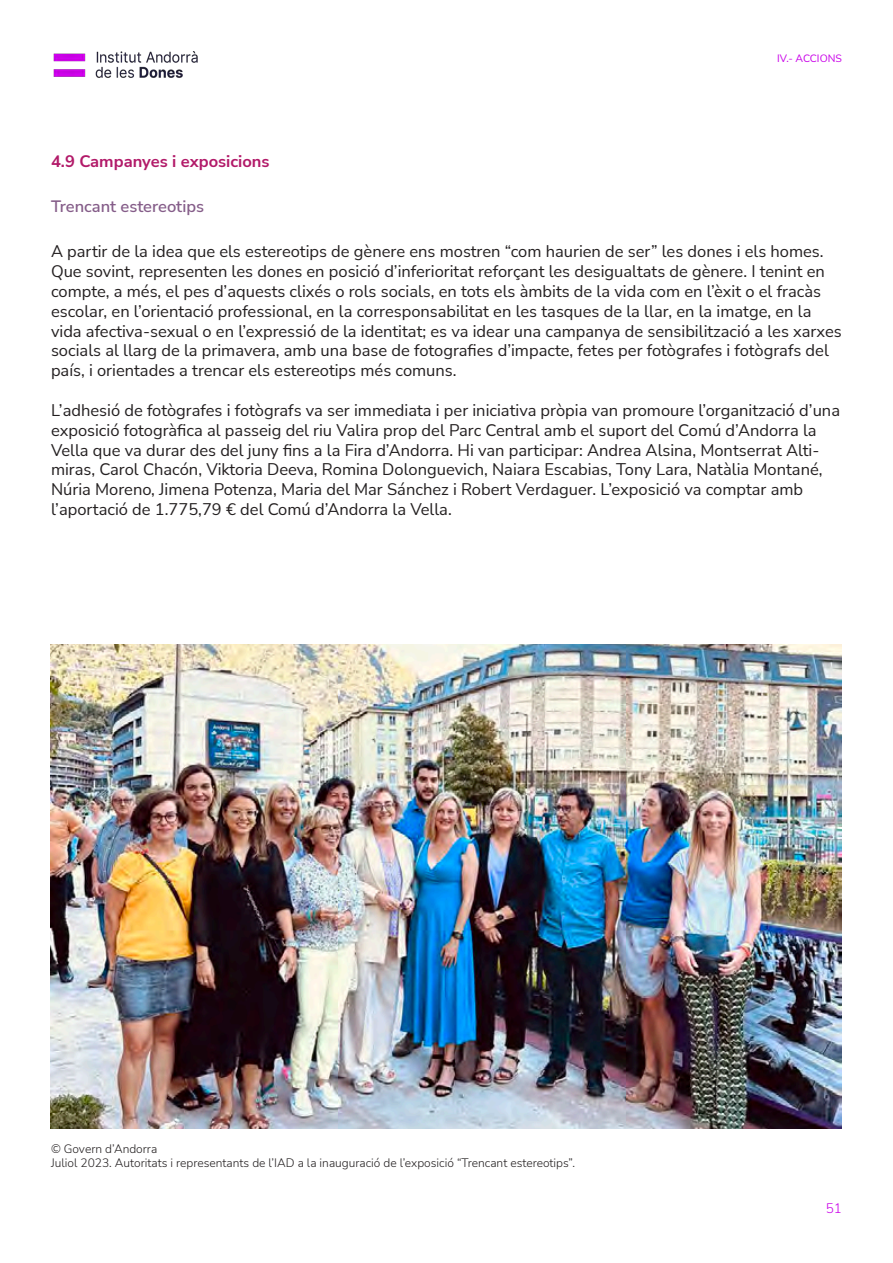
<style>
.page{position:relative;width:893px;height:1263px;background:#fff}
.page>*{position:absolute;margin:0;border:0;box-sizing:border-box;transform-origin:0 0}
.t1{font:16.5px/19.8px "Nunito Sans";color:#231f20}
.t2{font:700 16.5px "Nunito Sans";color:#b21a69}
.t3{font:600 16.5px "Nunito Sans";color:#855d89}
.t4{font:300 13.5px "Nunito Sans";color:#c900e8}
.t5{font:300 12px "Nunito Sans";color:#231f20}
.t6{font:10.5px "Nunito Sans";color:#c900e8}
</style>
<div class="page">
<img style="left:53px;top:51px;width:145px;height:27px">
<img style="left:51px;top:644px;width:791px;height:485px">
<p class="t2" style="left:51px;top:150px;width:220px">4.9 Campanyes i exposicions</p>
<p class="t3" style="left:51px;top:195px;width:155px">Trencant estereotips</p>
<p class="t6" style="left:777px;top:51px;width:66px">IV.- ACCIONS</p>
<p class="t1" style="left:51px;top:241px;width:792px">A partir de la idea que els estereotips de gènere ens mostren “com haurien de ser” les dones i els homes.<br>Que sovint, representen les dones en posició d’inferioritat reforçant les desigualtats de gènere. I tenint en compte, a més, el pes d’aquests clixés o rols socials, en tots els àmbits de la vida com en l’èxit o el fracàs escolar, en l’orientació professional, en la corresponsabilitat en les tasques de la llar, en la imatge, en la vida afectiva-sexual o en l’expressió de la identitat; es va idear una campanya de sensibilització a les xarxes socials al llarg de la primavera, amb una base de fotografies d’impacte, fetes per fotògrafes i fotògrafs del país, i orientades a trencar els estereotips més comuns.</p>
<p class="t1" style="left:51px;top:400px;width:790px">L’adhesió de fotògrafes i fotògrafs va ser immediata i per iniciativa pròpia van promoure l’organització d’una exposició fotogràfica al passeig del riu Valira prop del Parc Central amb el suport del Comú d’Andorra la Vella que va durar des del juny fins a la Fira d’Andorra. Hi van participar: Andrea Alsina, Montserrat Alti&shy;miras, Carol Chacón, Viktoria Deeva, Romina Dolonguevich, Naiara Escabias, Tony Lara, Natàlia Montané, Núria Moreno, Jimena Potenza, Maria del Mar Sánchez i Robert Verdaguer. L’exposició va comptar amb l’aportació de 1.775,79 € del Comú d’Andorra la Vella.</p>
<p class="t5" style="left:51px;top:1140px;width:108px">© Govern d’Andorra</p>
<p class="t5" style="left:51px;top:1154px;width:525px">Juliol 2023. Autoritats i representants de l’IAD a la inauguració de l’exposició “Trencant estereotips”.</p>
<p class="t4" style="left:826px;top:1198px;width:18px">51</p>
</div>
